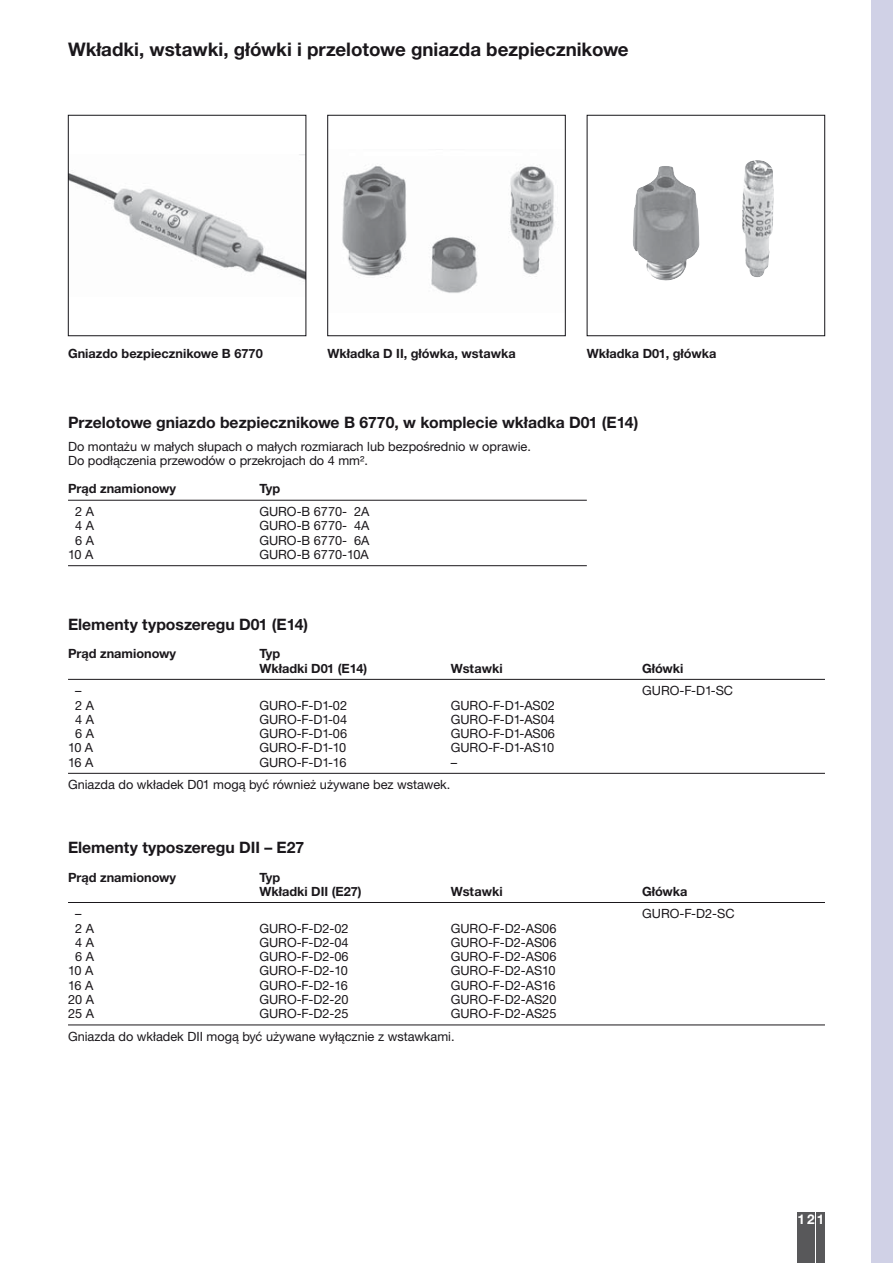
<style>
.page{position:relative;width:893px;height:1263px;background:#fff}
.page>*{position:absolute;margin:0;border:0;box-sizing:border-box;transform-origin:0 0}
.t1{font:700 18.75px "Helvetica Neue CE";color:#1a171b}
.t2{font:700 15.75px "Helvetica Neue CE";color:#1a171b}
.t3{font:700 13.5px "Helvetica Neue CE";color:#fff}
.t4{font:12.75px/14.2px "Helvetica Neue CE";color:#1a171b}
.t5{font:700 12.75px/14.2px "Helvetica Neue CE";color:#1a171b}
</style>
<div class="page">
<div style="left:871px;top:0;width:21px;height:1263px;background:#d0d1e6"></div>
<div style="left:806px;top:1212px;width:9px;height:51px;background:#58585a"></div>
<div style="left:796px;top:1212px;width:9px;height:51px;background:#58585a"></div>
<div style="left:816px;top:1212px;width:9px;height:51px;background:#58585a"></div>
<img style="left:70px;top:173px;width:234px;height:107px">
<div style="left:68px;top:115px;width:238px;height:221px;border:1px solid #161519"></div>
<img style="left:342px;top:165px;width:212px;height:128px">
<div style="left:327px;top:115px;width:238px;height:221px;border:1px solid #161519"></div>
<img style="left:633px;top:160px;width:141px;height:121px">
<div style="left:587px;top:115px;width:238px;height:221px;border:1px solid #161519"></div>
<hr style="left:68px;top:500px;width:519px;height:1px;background:#1a171b">
<hr style="left:68px;top:565px;width:519px;height:1px;background:#1a171b">
<hr style="left:68px;top:679px;width:757px;height:1px;background:#1a171b">
<hr style="left:68px;top:773px;width:757px;height:1px;background:#1a171b">
<hr style="left:68px;top:902px;width:757px;height:1px;background:#1a171b">
<hr style="left:68px;top:1025px;width:757px;height:1px;background:#1a171b">
<h1 class="t1" style="left:68px;top:43px;width:562px">Wkładki, wstawki, główki i przelotowe gniazda bezpiecznikowe</h1>
<p class="t5" style="left:68px;top:347px;width:196px">Gniazdo bezpiecznikowe B 6770</p>
<p class="t5" style="left:327px;top:347px;width:190px">Wkładka D II, główka, wstawka</p>
<p class="t5" style="left:586px;top:347px;width:131px">Wkładka D01, główka</p>
<p class="t2" style="left:68px;top:417px;width:572px">Przelotowe gniazdo bezpiecznikowe B 6770, w komplecie wkładka D01 (E14)</p>
<p class="t4" style="left:68px;top:440px;width:464px">Do montażu w małych słupach o małych rozmiarach lub bezpośrednio w oprawie.<br>Do podłączenia przewodów o przekrojach do 4 mm².</p>
<p class="t5" style="left:68px;top:483px;width:110px">Prąd znamionowy</p>
<p class="t5" style="left:259px;top:483px;width:22px">Typ</p>
<p class="t4" style="left:75px;top:506px;width:20px">2 A</p>
<p class="t4" style="left:259px;top:506px;width:112px">GURO-B 6770- 2A</p>
<p class="t4" style="left:75px;top:520px;width:20px">4 A</p>
<p class="t4" style="left:259px;top:520px;width:112px">GURO-B 6770- 4A</p>
<p class="t4" style="left:75px;top:534px;width:20px">6 A</p>
<p class="t4" style="left:259px;top:534px;width:112px">GURO-B 6770- 6A</p>
<p class="t4" style="left:68px;top:548px;width:27px">10 A</p>
<p class="t4" style="left:259px;top:548px;width:111px">GURO-B 6770-10A</p>
<p class="t2" style="left:68px;top:619px;width:242px">Elementy typoszeregu D01 (E14)</p>
<p class="t5" style="left:68px;top:648px;width:110px">Prąd znamionowy</p>
<p class="t5" style="left:259px;top:648px;width:109px">Typ<br>Wkładki D01 (E14)</p>
<p class="t5" style="left:451px;top:662px;width:53px">Wstawki</p>
<p class="t5" style="left:642px;top:662px;width:43px">Główki</p>
<p class="t4" style="left:75px;top:685px;width:8px">–</p>
<p class="t4" style="left:642px;top:685px;width:92px">GURO-F-D1-SC</p>
<p class="t4" style="left:75px;top:699px;width:20px">2 A</p>
<p class="t4" style="left:259px;top:699px;width:89px">GURO-F-D1-02</p>
<p class="t4" style="left:451px;top:699px;width:106px">GURO-F-D1-AS02</p>
<p class="t4" style="left:75px;top:713px;width:20px">4 A</p>
<p class="t4" style="left:259px;top:713px;width:89px">GURO-F-D1-04</p>
<p class="t4" style="left:451px;top:713px;width:106px">GURO-F-D1-AS04</p>
<p class="t4" style="left:75px;top:727px;width:20px">6 A</p>
<p class="t4" style="left:259px;top:727px;width:89px">GURO-F-D1-06</p>
<p class="t4" style="left:451px;top:727px;width:106px">GURO-F-D1-AS06</p>
<p class="t4" style="left:68px;top:742px;width:27px">10 A</p>
<p class="t4" style="left:259px;top:742px;width:88px">GURO-F-D1-10</p>
<p class="t4" style="left:450px;top:742px;width:105px">GURO-F-D1-AS10</p>
<p class="t4" style="left:68px;top:756px;width:27px">16 A</p>
<p class="t4" style="left:259px;top:756px;width:88px">GURO-F-D1-16</p>
<p class="t4" style="left:451px;top:756px;width:8px">–</p>
<p class="t4" style="left:68px;top:779px;width:384px">Gniazda do wkładek D01 mogą być również używane bez wstawek.</p>
<p class="t2" style="left:68px;top:842px;width:238px">Elementy typoszeregu DII – E27</p>
<p class="t5" style="left:68px;top:871px;width:110px">Prąd znamionowy</p>
<p class="t5" style="left:259px;top:871px;width:104px">Typ<br>Wkładki DII (E27)</p>
<p class="t5" style="left:451px;top:885px;width:53px">Wstawki</p>
<p class="t5" style="left:642px;top:885px;width:47px">Główka</p>
<p class="t4" style="left:75px;top:908px;width:8px">–</p>
<p class="t4" style="left:642px;top:908px;width:94px">GURO-F-D2-SC</p>
<p class="t4" style="left:75px;top:922px;width:20px">2 A</p>
<p class="t4" style="left:259px;top:922px;width:91px">GURO-F-D2-02</p>
<p class="t4" style="left:451px;top:922px;width:107px">GURO-F-D2-AS06</p>
<p class="t4" style="left:75px;top:936px;width:20px">4 A</p>
<p class="t4" style="left:259px;top:936px;width:91px">GURO-F-D2-04</p>
<p class="t4" style="left:451px;top:936px;width:107px">GURO-F-D2-AS06</p>
<p class="t4" style="left:75px;top:951px;width:20px">6 A</p>
<p class="t4" style="left:259px;top:951px;width:91px">GURO-F-D2-06</p>
<p class="t4" style="left:451px;top:951px;width:107px">GURO-F-D2-AS06</p>
<p class="t4" style="left:68px;top:965px;width:27px">10 A</p>
<p class="t4" style="left:259px;top:965px;width:90px">GURO-F-D2-10</p>
<p class="t4" style="left:450px;top:965px;width:106px">GURO-F-D2-AS10</p>
<p class="t4" style="left:68px;top:979px;width:27px">16 A</p>
<p class="t4" style="left:259px;top:979px;width:90px">GURO-F-D2-16</p>
<p class="t4" style="left:450px;top:979px;width:106px">GURO-F-D2-AS16</p>
<p class="t4" style="left:68px;top:993px;width:27px">20 A</p>
<p class="t4" style="left:259px;top:993px;width:91px">GURO-F-D2-20</p>
<p class="t4" style="left:451px;top:993px;width:107px">GURO-F-D2-AS20</p>
<p class="t4" style="left:68px;top:1008px;width:27px">25 A</p>
<p class="t4" style="left:259px;top:1008px;width:91px">GURO-F-D2-25</p>
<p class="t4" style="left:68px;top:1003px;width:490px;line-height:22.8px;text-indent:383px">GURO-F-D2-AS25<br>Gniazda do wkładek DII mogą być używane wyłącznie z wstawkami.</p>
<p class="t3" style="left:797px;top:1215px;width:29px">121</p>
</div>
